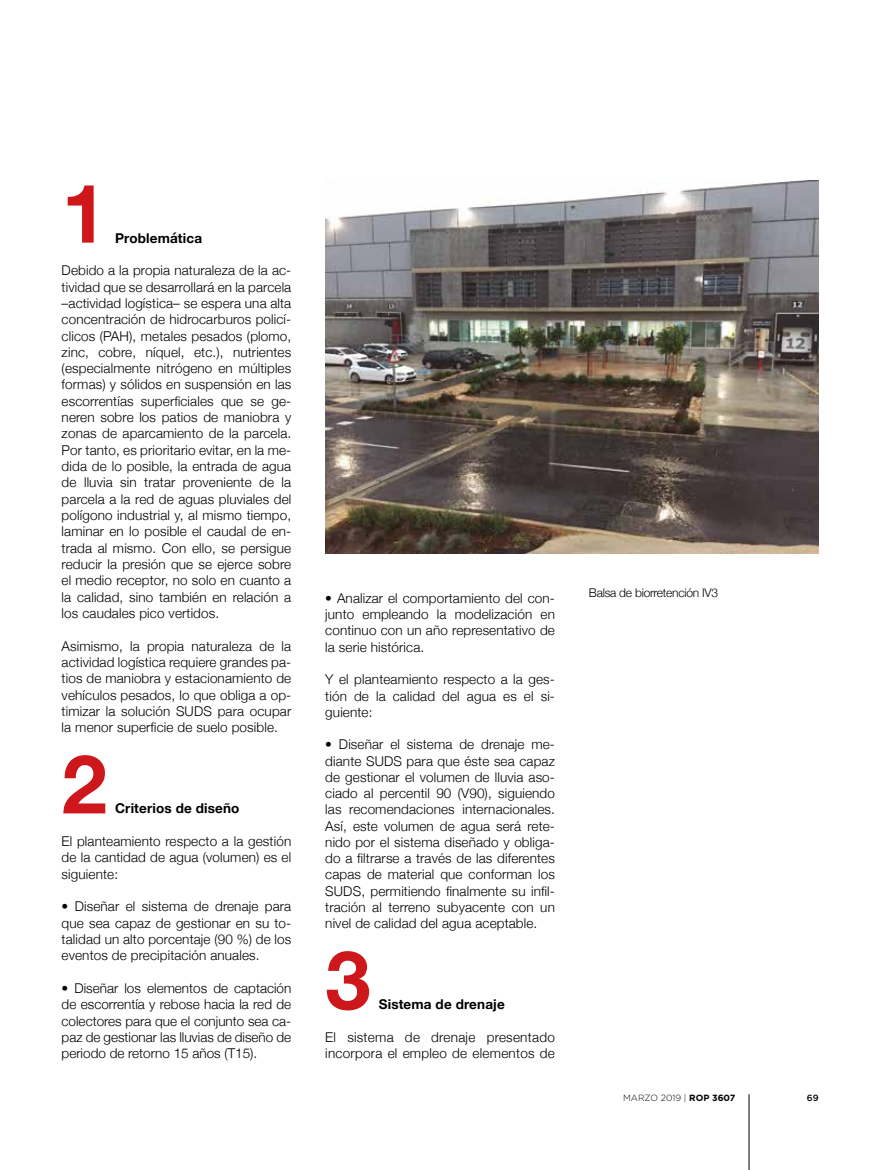
<style>
.page{position:relative;width:893px;height:1170px;background:#fff}
.page>*{position:absolute;margin:0;border:0;box-sizing:border-box;transform-origin:0 0}
.t1{font:700 81.6px "Helvetica Neue";color:#cd171a}
.t2{font:300 13.5px/16.4px "Helvetica Neue";letter-spacing:.01em;color:#000;text-align:justify}
.t3{font:700 13.5px "Helvetica Neue";letter-spacing:.01em;color:#000}
.t4{font:300 12px "Helvetica Neue";letter-spacing:-.02em;color:#000}
.t5{font:300 9px "Gotham";color:#000}
.t6{font:500 9px "Gotham";color:#000}
.s1{font-weight:700}
</style>
<div class="page">
<hr style="left:749px;top:1094px;width:1px;height:75px;background:#000">
<img style="left:325px;top:181px;width:494px;height:373px">
<h1 class="t1" style="left:62px;top:149px;width:47px">1</h1>
<p class="t3" style="left:115px;top:227px;width:88px">Problemática</p>
<p class="t2" style="left:62px;top:261px;width:231px">Debido a la propia naturaleza de la ac&shy;tividad que se desarrollará en la parcela –actividad logística– se espera una alta concentración de hidrocarburos policí&shy;clicos (PAH), metales pesados (plomo, zinc, cobre, níquel, etc.), nutrientes (especialmente nitrógeno en múltiples formas) y sólidos en suspensión en las escorrentías superficiales que se ge&shy;neren sobre los patios de maniobra y zonas de aparcamiento de la parcela.<br>Por tanto, es prioritario evitar, en la me&shy;dida de lo posible, la entrada de agua de lluvia sin tratar proveniente de la parcela a la red de aguas pluviales del polígono industrial y, al mismo tiempo, laminar en lo posible el caudal de en&shy;trada al mismo. Con ello, se persigue reducir la presión que se ejerce sobre el medio receptor, no solo en cuanto a la calidad, sino también en relación a los caudales pico vertidos.</p>
<p class="t2" style="left:62px;top:636px;width:231px">Asimismo, la propia naturaleza de la actividad logística requiere grandes pa&shy;tios de maniobra y estacionamiento de vehículos pesados, lo que obliga a op&shy;timizar la solución SUDS para ocupar la menor superficie de suelo posible.</p>
<h1 class="t1" style="left:62px;top:720px;width:47px">2</h1>
<p class="t3" style="left:115px;top:798px;width:126px">Criterios de diseño</p>
<p class="t2" style="left:62px;top:832px;width:231px">El planteamiento respecto a la gestión de la cantidad de agua (volumen) es el siguiente:</p>
<p class="t2" style="left:62px;top:897px;width:231px">• Diseñar el sistema de drenaje para que sea capaz de gestionar en su to&shy;talidad un alto porcentaje (90 %) de los eventos de precipitación anuales.</p>
<p class="t2" style="left:62px;top:978px;width:231px">• Diseñar los elementos de captación de escorrentía y rebose hacia la red de colectores para que el conjunto sea ca&shy;paz de gestionar las lluvias de diseño de periodo de retorno 15 años (T15).</p>
<p class="t2" style="left:325px;top:589px;width:231px">• Analizar el comportamiento del con&shy;junto empleando la modelización en continuo con un año representativo de la serie histórica.</p>
<p class="t2" style="left:325px;top:670px;width:231px">Y el planteamiento respecto a la ges&shy;tión de la calidad del agua es el si&shy;guiente:</p>
<p class="t2" style="left:325px;top:735px;width:231px">• Diseñar el sistema de drenaje me&shy;diante SUDS para que éste sea capaz de gestionar el volumen de lluvia aso&shy;ciado al percentil 90 (V90), siguiendo las recomendaciones internacionales.<br>Así, este volumen de agua será rete&shy;nido por el sistema diseñado y obliga&shy;do a filtrarse a través de las diferentes capas de material que conforman los SUDS, permitiendo finalmente su infil&shy;tración al terreno subyacente con un nivel de calidad del agua aceptable.</p>
<h1 class="t1" style="left:325px;top:916px;width:47px">3</h1>
<p class="t3" style="left:379px;top:993px;width:128px">Sistema de drenaje</p>
<p class="t2" style="left:325px;top:1027px;width:231px">El sistema de drenaje presentado incorpora el empleo de elementos de</p>
<p class="t4" style="left:589px;top:583px;width:131px">Balsa de biorretención IV3</p>
<p class="t5" style="left:623px;top:1092px;width:114px">MARZO 2019 | <span class="s1">ROP 3607</span></p>
<p class="t6" style="left:807px;top:1092px;width:13px">69</p>
</div>
